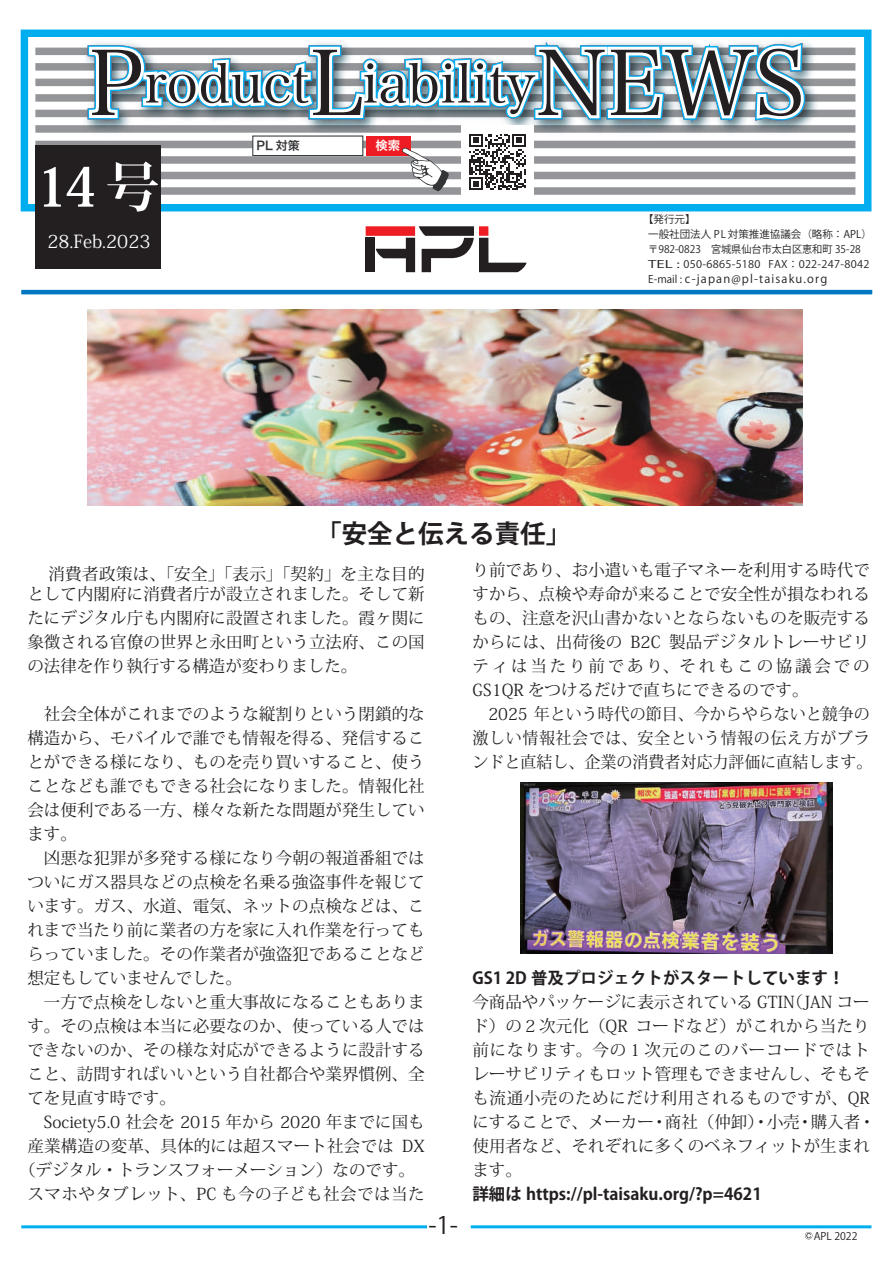
<style>
.page{position:relative;width:893px;height:1263px;background:#fff}
.page>*{position:absolute;margin:0;border:0;box-sizing:border-box;transform-origin:0 0}
.t1{font:700 54px "Koz Min Pr 6 N";color:#fff}
.t2{font:700 25.5px "Koz Go Pr 6 N";color:#231f20}
.t3{font:24px "Koz Go Pr 6 N";color:#231f20}
.t4{font:18px "Koz Min Pr 6 N";color:#fff}
.t5{font:16.5px/24px "Koz Min Pr 6 N";letter-spacing:.005em;color:#231f20}
.t6{font:700 16.5px "Koz Go Pr 6 N";color:#231f20}
.t7{font:16.5px "Koz Min Pr 6 N";letter-spacing:.03em;color:#231f20}
.t8{font:12.3px "Hira Kaku Pro W6";color:#fff}
.t9{font:12px "Hira Kaku Pro W6";color:#323436}
.t10{font:11.55px "Koz Go Pr 6 N";letter-spacing:.1em;color:#231f20}
.t11{font:10.5px/15px "Koz Go Pr 6 N";color:#231f20}
.s1{font-size:10.5px}
</style>
<div class="page">
<hr style="left:21px;top:1225px;width:407px;height:3px;background:#00aeef">
<hr style="left:471px;top:1225px;width:400px;height:3px;background:#00aeef">
<div style="left:427px;top:1215px;width:39px;height:21px;background:#fff"></div>
<svg style="left:805px;top:1232px;width:7px;height:7px"></svg>
<svg style="left:21px;top:30px;width:850px;height:181px"></svg>
<div style="left:35px;top:48px;width:820px;height:7px;background:#939598"></div>
<div style="left:35px;top:63px;width:820px;height:8px;background:#939598"></div>
<div style="left:35px;top:79px;width:820px;height:7px;background:#939598"></div>
<div style="left:35px;top:94px;width:820px;height:8px;background:#939598"></div>
<div style="left:35px;top:110px;width:820px;height:7px;background:#939598"></div>
<div style="left:35px;top:125px;width:820px;height:8px;background:#939598"></div>
<div style="left:35px;top:141px;width:820px;height:7px;background:#939598"></div>
<div style="left:35px;top:156px;width:820px;height:8px;background:#939598"></div>
<div style="left:35px;top:172px;width:820px;height:7px;background:#939598"></div>
<div style="left:35px;top:187px;width:820px;height:8px;background:#939598"></div>
<div style="left:36px;top:145px;width:125px;height:123px;background:#231f20"></div>
<hr style="left:21px;top:290px;width:851px;height:4px;background:#0077c0">
<img style="left:78px;top:32px;width:746px;height:109px">
<svg style="left:366px;top:226px;width:161px;height:46px"></svg>
<div style="left:461px;top:126px;width:73px;height:72px;background:#fff"></div>
<svg style="left:83px;top:29px;width:729px;height:163px"></svg>
<img style="left:521px;top:783px;width:312px;height:171px">
<img style="left:87px;top:310px;width:716px;height:196px">
<h1 class="t1" style="left:35px;top:156px;width:126px">14号</h1>
<p class="t4" style="left:47px;top:231px;width:105px">28.Feb.2023</p>
<p class="t9" style="left:256px;top:134px;width:45px">PL 対策</p>
<p class="t8" style="left:376px;top:135px;width:26px">検索</p>
<p class="t11" style="left:648px;top:212px;width:225px;text-indent:-5px">【発行元】<br>一般社団法人 PL対策推進協議会（略称：APL）〒982-0823　宮城県仙台市太白区恵和町 35-28<br>TEL : 050-6865-5180 FAX：022-247-8042</p>
<p class="t10" style="left:648px;top:272px;width:181px"><span class="s1">E-mail :</span> c-japan@pl-taisaku.org</p>
<h2 class="t2" style="left:316px;top:519px;width:257px">「安全と伝える責任」</h2>
<p class="t5" style="left:27px;top:564px;width:399px;line-height:20.1px;text-align:right">消費者政策は、「安全」「表示」「契約」を主な目的<br>として内閣府に消費者庁が設立されました。そして新</p>
<p class="t5" style="left:27px;top:606px;width:399px;text-align:justify">たにデジタル庁も内閣府に設置されました。霞ヶ関に象徴される官僚の世界と永田町という立法府、この国の法律を作り執行する構造が変わりました。</p>
<p class="t5" style="left:27px;top:702px;width:399px">　社会全体がこれまでのような縦割りという閉鎖的な</p>
<p class="t5" style="left:27px;top:726px;width:399px">構造から、モバイルで誰でも情報を得る、発信するこ</p>
<p class="t5" style="left:27px;top:750px;width:399px">とができる様になり、ものを売り買いすること、使う</p>
<p class="t5" style="left:27px;top:774px;width:399px">ことなども誰でもできる社会になりました。情報化社</p>
<p class="t5" style="left:27px;top:798px;width:399px">会は便利である一方、様々な新たな問題が発生してい</p>
<p class="t5" style="left:27px;top:822px;width:51px">ます。</p>
<p class="t5" style="left:27px;top:846px;width:399px">　凶悪な犯罪が多発する様になり今朝の報道番組では</p>
<p class="t5" style="left:27px;top:870px;width:399px">ついにガス器具などの点検を名乗る強盗事件を報じて</p>
<p class="t5" style="left:27px;top:894px;width:399px">います。ガス、水道、電気、ネットの点検などは、こ</p>
<p class="t5" style="left:27px;top:919px;width:399px">れまで当たり前に業者の方を家に入れ作業を行っても</p>
<p class="t5" style="left:27px;top:943px;width:399px">らっていました。その作業者が強盗犯であることなど</p>
<p class="t5" style="left:27px;top:967px;width:216px">想定もしていませんでした。</p>
<p class="t5" style="left:27px;top:991px;width:399px">　一方で点検をしないと重大事故になることもありま</p>
<p class="t5" style="left:27px;top:1015px;width:399px">す。その点検は本当に必要なのか、使っている人では</p>
<p class="t5" style="left:27px;top:1039px;width:399px">できないのか、その様な対応ができるように設計する</p>
<p class="t5" style="left:27px;top:1063px;width:399px">こと、訪問すればいいという自社都合や業界慣例、全</p>
<p class="t5" style="left:27px;top:1087px;width:150px">てを見直す時です。</p>
<p class="t5" style="left:27px;top:1111px;width:399px">　Society5.0 社会を 2015 年から 2020 年までに国も</p>
<p class="t5" style="left:27px;top:1135px;width:399px">産業構造の変革、具体的には超スマート社会では DX</p>
<p class="t5" style="left:19px;top:1159px;width:397px">（デジタル・トランスフォーメーション）なのです。</p>
<p class="t7" style="left:27px;top:1185px;width:399px">スマホやタブレット、PC も今の子ども社会では当た</p>
<h3 class="t3" style="left:428px;top:1212px;width:31px">-1-</h3>
<p class="t5" style="left:472px;top:559px;width:402px">り前であり、お小遣いも電子マネーを利用する時代ですから、点検や寿命が来ることで安全性が損なわれるもの、注意を沢山書かないとならないものを販売するからには、出荷後の B2C 製品デジタルトレーサビリティは当たり前であり、それもこの協議会での<br>GS1QR をつけるだけで直ちにできるのです。<br>　2025 年という時代の節目、今からやらないと競争の激しい情報社会では、安全という情報の伝え方がブランドと直結し、企業の消費者対応力評価に直結します。</p>
<p class="t6" style="left:472px;top:969px;width:374px">GS1 2D 普及プロジェクトがスタートしています！</p>
<p class="t5" style="left:472px;top:990px;width:404px">今商品やパッケージに表示されている GTIN（JAN コード）の２次元化（QR コードなど）がこれから当たり前になります。今の１次元のこのバーコードではトレーサビリティもロット管理もできませんし、そもそも流通小売のためにだけ利用されるものですが、QRにすることで、メーカー・商社（仲卸）・小売・購入者・使用者など、それぞれに多くのベネフィットが生まれます。</p>
<p class="t6" style="left:472px;top:1185px;width:291px">詳細は https://pl-taisaku.org/?p=4621</p>
<p class="t11" style="left:814px;top:1228px;width:45px">APL 2022</p>
</div>
